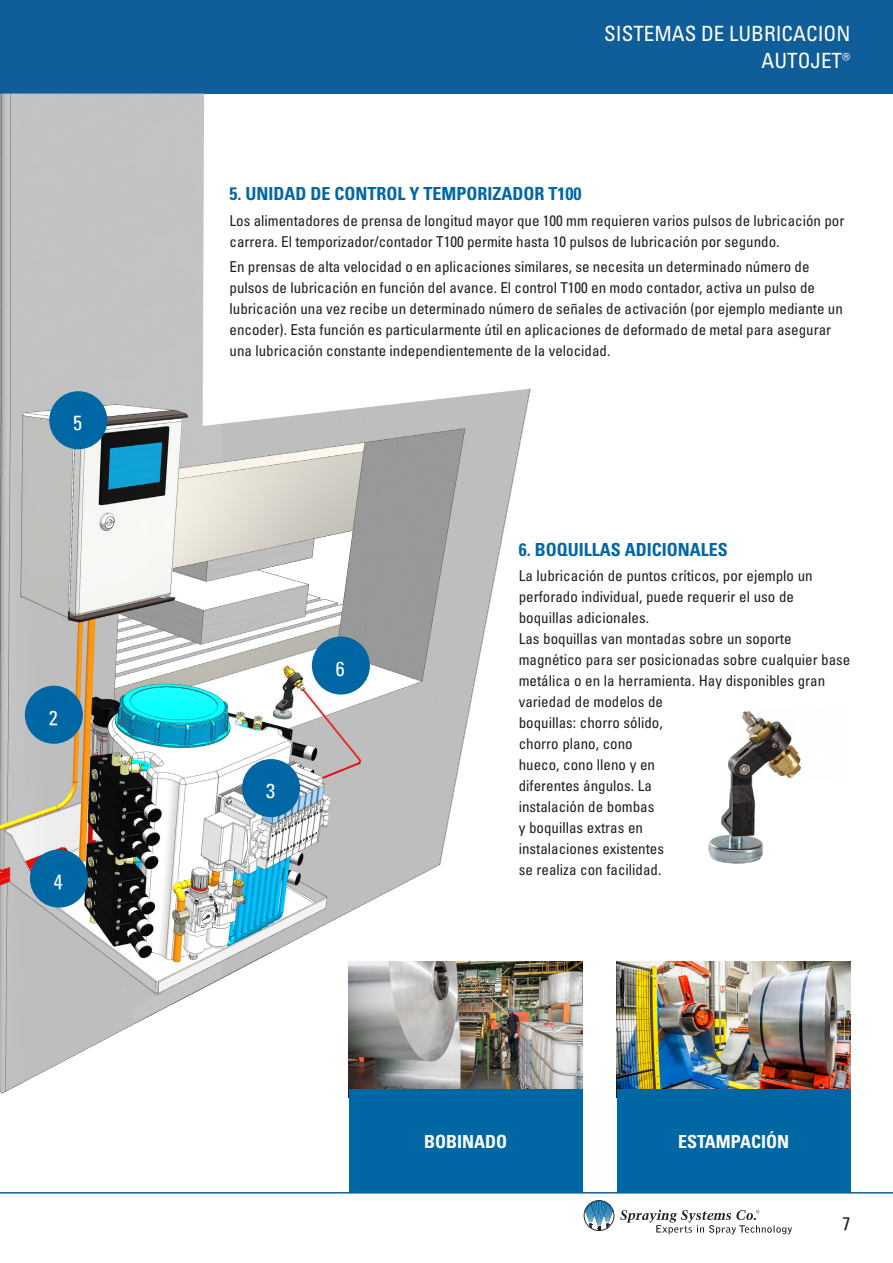
<style>
.page{position:relative;width:893px;height:1263px;background:#fff}
.page>*{position:absolute;margin:0;border:0;box-sizing:border-box;transform-origin:0 0}
.t1{font:condensed 21px/27px "Univers LT Pro";color:#fff;text-align:right}
.Applications{font:condensed 20.25px "Univers";color:#fff}
.Title_in_Text{font:700 condensed 18px "Univers LT Pro";color:#0067a5}
.t2{font:700 condensed 18px "Univers LT Pro";color:#fff}
.t3{font:condensed 18px "Univers";color:#231f20}
.Title_in_Text-2{font:condensed 15px/21px "Univers LT Pro";color:#231f20}
.body{font:condensed 15px/21px "Univers LT Pro";color:#231f20}
</style>
<div class="page">
<hr style="left:0;top:1192px;width:893px;height:1px;background:#0f5d99">
<svg style="left:584px;top:1200px;width:30px;height:31px"></svg>
<svg style="left:620px;top:1210px;width:172px;height:24px"></svg>
<div style="left:0;top:0;width:893px;height:94px;background:#0f5d99"></div>
<img style="left:0;top:94px;width:623px;height:1004px">
<div style="left:25px;top:686px;width:58px;height:58px;background:#0067a5;border-radius:50%"></div>
<div style="left:30px;top:849px;width:58px;height:58px;background:#0067a5;border-radius:50%"></div>
<div style="left:242px;top:759px;width:58px;height:58px;background:#0067a5;border-radius:50%"></div>
<div style="left:49px;top:391px;width:58px;height:58px;background:#0067a5;border-radius:50%"></div>
<div style="left:312px;top:636px;width:58px;height:58px;background:#0067a5;border-radius:50%"></div>
<img style="left:617px;top:962px;width:233px;height:127px">
<img style="left:349px;top:961px;width:234px;height:128px">
<div style="left:349px;top:1089px;width:234px;height:104px;background:#0067a5"></div>
<div style="left:617px;top:1089px;width:233px;height:104px;background:#0067a5"></div>
<img style="left:708px;top:710px;width:93px;height:154px">
<p class="Applications" style="left:73px;top:410px;width:11px">5</p>
<p class="Applications" style="left:49px;top:705px;width:11px">2</p>
<p class="Applications" style="left:54px;top:868px;width:11px">4</p>
<h1 class="t1" style="left:604px;top:19px;width:248px">SISTEMAS DE LUBRICACION<br>AUTOJET®</h1>
<p class="Title_in_Text" style="left:230px;top:183px;width:353px">5. UNIDAD DE CONTROL Y TEMPORIZADOR T100</p>
<p class="Title_in_Text-2" style="left:230px;top:209px;width:616px">Los alimentadores de prensa de longitud mayor que 100 mm requieren varios pulsos de lubricación por carrera. El temporizador/contador T100 permite hasta 10 pulsos de lubricación por segundo.</p>
<p class="Title_in_Text-2" style="left:230px;top:256px;width:615px">En prensas de alta velocidad o en aplicaciones similares, se necesita un determinado número de pulsos de lubricación en función del avance. El control T100 en modo contador, activa un pulso de lubricación una vez recibe un determinado número de señales de activación (por ejemplo mediante un encoder). Esta función es particularmente útil en aplicaciones de deformado de metal para asegurar una lubricación constante independientemente de la velocidad.</p>
<p class="Applications" style="left:266px;top:778px;width:11px">3</p>
<p class="Applications" style="left:336px;top:655px;width:11px">6</p>
<p class="Title_in_Text" style="left:519px;top:538px;width:210px">6. BOQUILLAS ADICIONALES</p>
<p class="body" style="left:519px;top:565px;width:295px">La lubricación de puntos críticos, por ejemplo un perforado individual, puede requerir el uso de boquillas adicionales.</p>
<p class="body" style="left:519px;top:628px;width:333px">Las boquillas van montadas sobre un soporte magnético para ser posicionadas sobre cualquier base metálica o en la herramienta. Hay disponibles gran variedad de modelos de<br>boquillas: chorro sólido,<br>chorro plano, cono<br>hueco, cono lleno y en<br>diferentes ángulos. La<br>instalación de bombas<br>y boquillas extras en<br>instalaciones existentes<br>se realiza con facilidad.</p>
<p class="t2" style="left:424px;top:1130px;width:84px">BOBINADO</p>
<p class="t2" style="left:678px;top:1130px;width:113px">ESTAMPACIÓN</p>
<p class="t3" style="left:842px;top:1212px;width:9px">7</p>
</div>
